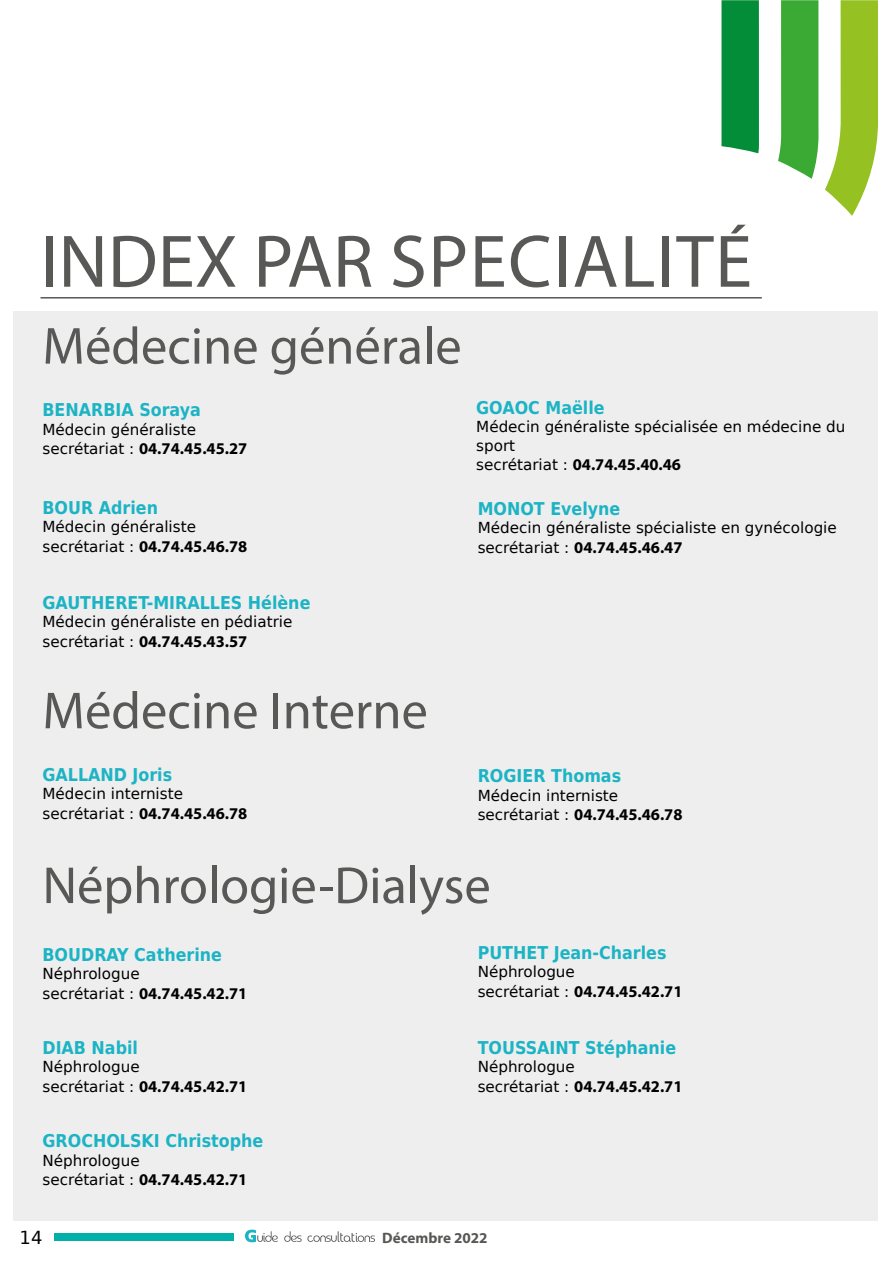
<style>
.page{position:relative;width:893px;height:1263px;background:#fff}
.page>*{position:absolute;margin:0;border:0;box-sizing:border-box;transform-origin:0 0}
.t1{font:75px "Myriad Pro";letter-spacing:.02em;color:#585956}
.t2{font:52.5px "Myriad Pro";color:#585956}
.t3{font:18px "DejaVu Sans";color:#000}
.t4{font:700 17.7px "DejaVu Sans Condensed";color:#1cb4c5}
.t5{font:700 16.5px "Myriad Pro";color:#000}
.t6{font:15.15px/18.1px "DejaVu Sans";color:#000}
.t7{font:700 15.15px "Myriad Pro";color:#585956}
.s1{font-family:"DejaVu Sans";font-weight:400;font-size:15.15px}
</style>
<div class="page">
<div style="left:54px;top:1234px;width:179px;height:7px;background:#00b0a9"></div>
<svg style="left:245px;top:1229px;width:33px;height:13px"></svg>
<svg style="left:284px;top:1231px;width:91px;height:11px"></svg>
<svg style="left:721px;top:0;width:38px;height:153px;background:#0e9140"></svg>
<svg style="left:778px;top:0;width:40px;height:179px;background:#52b44e"></svg>
<svg style="left:825px;top:0;width:53px;height:216px"></svg>
<div style="left:14px;top:310px;width:864px;height:910px;background:#eee"></div>
<hr style="left:40px;top:297px;width:722px;height:2px;background:#585956">
<h1 class="t1" style="left:40px;top:215px;width:713px">INDEX PAR SPECIALITÉ</h1>
<h2 class="t2" style="left:43px;top:314px;width:421px">Médecine générale</h2>
<p class="t4" style="left:43px;top:396px;width:160px">BENARBIA Soraya</p>
<p class="t6" style="left:43px;top:420px;width:155px">Médecin généraliste</p>
<p class="t5" style="left:43px;top:438px;width:206px"><span class="s1">secrétariat :</span> 04.74.45.45.27</p>
<p class="t4" style="left:43px;top:493px;width:117px">BOUR Adrien</p>
<p class="t6" style="left:43px;top:518px;width:155px">Médecin généraliste</p>
<p class="t5" style="left:43px;top:536px;width:206px"><span class="s1">secrétariat :</span> 04.74.45.46.78</p>
<p class="t4" style="left:43px;top:588px;width:269px">GAUTHERET-MIRALLES Hélène</p>
<p class="t6" style="left:43px;top:612px;width:251px">Médecin généraliste en pédiatrie</p>
<p class="t5" style="left:43px;top:630px;width:206px"><span class="s1">secrétariat :</span> 04.74.45.43.57</p>
<p class="t4" style="left:476px;top:393px;width:130px">GOAOC Maëlle</p>
<p class="t6" style="left:476px;top:418px;width:371px">Médecin généraliste spécialisée en médecine du sport</p>
<p class="t5" style="left:476px;top:454px;width:206px"><span class="s1">secrétariat :</span> 04.74.45.40.46</p>
<p class="t4" style="left:478px;top:494px;width:144px">MONOT Evelyne</p>
<p class="t6" style="left:478px;top:519px;width:361px">Médecin généraliste spécialiste en gynécologie</p>
<p class="t5" style="left:478px;top:537px;width:206px"><span class="s1">secrétariat :</span> 04.74.45.46.47</p>
<h2 class="t2" style="left:43px;top:678px;width:387px">Médecine Interne</h2>
<p class="t4" style="left:43px;top:760px;width:131px">GALLAND Joris</p>
<p class="t6" style="left:43px;top:784px;width:142px">Médecin interniste</p>
<p class="t5" style="left:43px;top:803px;width:206px"><span class="s1">secrétariat :</span> 04.74.45.46.78</p>
<p class="t4" style="left:478px;top:762px;width:145px">ROGIER Thomas</p>
<p class="t6" style="left:478px;top:786px;width:142px">Médecin interniste</p>
<p class="t5" style="left:478px;top:804px;width:206px"><span class="s1">secrétariat :</span> 04.74.45.46.78</p>
<h2 class="t2" style="left:43px;top:853px;width:450px">Néphrologie-Dialyse</h2>
<p class="t4" style="left:478px;top:938px;width:190px">PUTHET Jean-Charles</p>
<p class="t6" style="left:478px;top:963px;width:99px">Néphrologue</p>
<p class="t5" style="left:478px;top:981px;width:206px"><span class="s1">secrétariat :</span> 04.74.45.42.71</p>
<p class="t4" style="left:43px;top:940px;width:181px">BOUDRAY Catherine</p>
<p class="t6" style="left:43px;top:964px;width:99px">Néphrologue</p>
<p class="t5" style="left:43px;top:982px;width:206px"><span class="s1">secrétariat :</span> 04.74.45.42.71</p>
<p class="t4" style="left:43px;top:1033px;width:97px">DIAB Nabil</p>
<p class="t6" style="left:43px;top:1058px;width:99px">Néphrologue</p>
<p class="t5" style="left:43px;top:1076px;width:206px"><span class="s1">secrétariat :</span> 04.74.45.42.71</p>
<p class="t4" style="left:43px;top:1127px;width:222px">GROCHOLSKI Christophe</p>
<p class="t6" style="left:43px;top:1151px;width:99px">Néphrologue</p>
<p class="t5" style="left:43px;top:1169px;width:206px"><span class="s1">secrétariat :</span> 04.74.45.42.71</p>
<p class="t4" style="left:478px;top:1033px;width:200px">TOUSSAINT Stéphanie</p>
<p class="t6" style="left:478px;top:1058px;width:99px">Néphrologue</p>
<p class="t5" style="left:478px;top:1076px;width:206px"><span class="s1">secrétariat :</span> 04.74.45.42.71</p>
<p class="t3" style="left:20px;top:1223px;width:24px">14</p>
<p class="t7" style="left:382px;top:1228px;width:107px">Décembre 2022</p>
</div>
